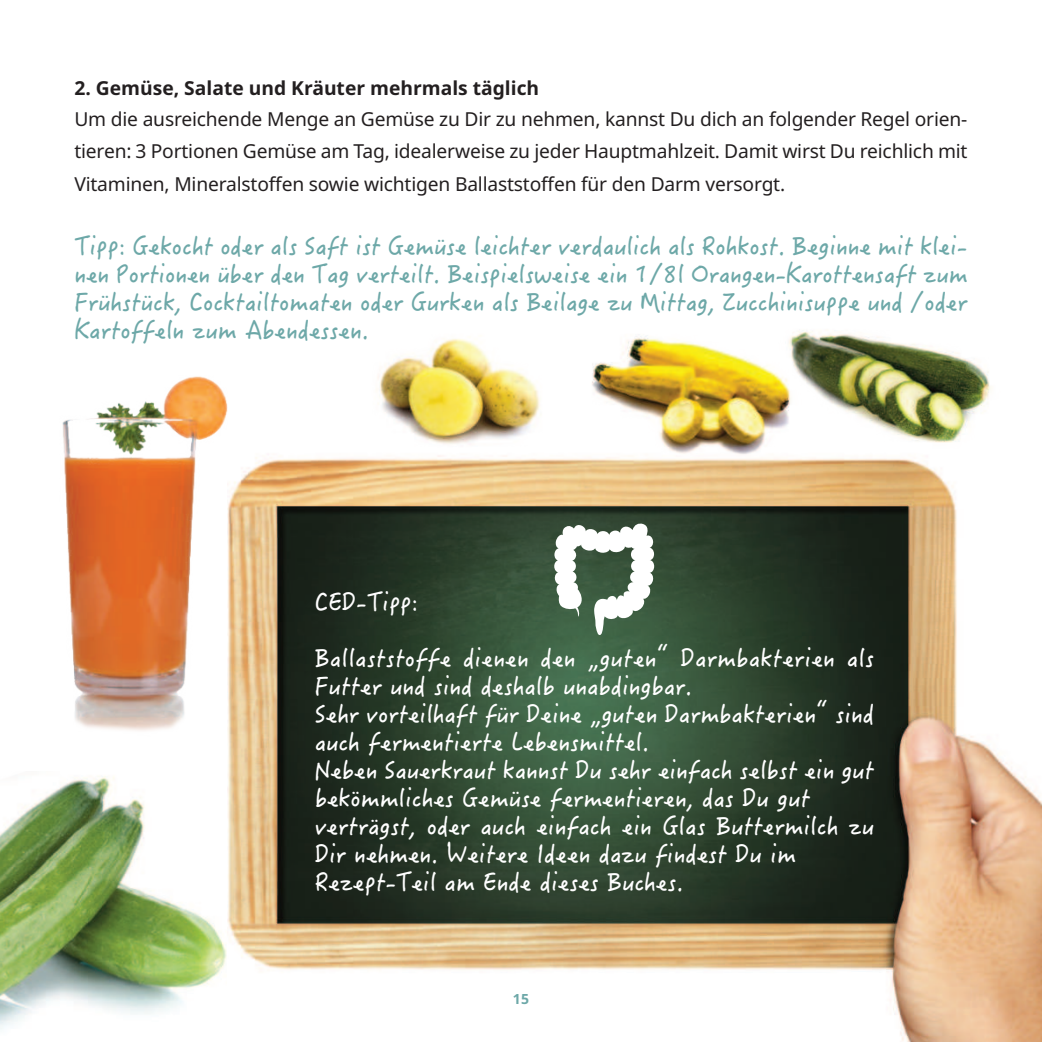
<style>
.page{position:relative;width:1042px;height:1042px;background:#fff}
.page>*{position:absolute;margin:0;border:0;box-sizing:border-box;transform-origin:0 0}
.t1{font:24.5px/28px "Hanzi Pen SC W5";color:#fff}
.t2{font:24.5px/28px "Hanzi Pen SC W5";color:#6da8a8;text-align:justify}
.t3{font:19.25px/31.5px "Noto Sans";letter-spacing:-.01em;color:#231f20}
.t4{font:700 19.25px "Noto Sans";color:#231f20}
.t5{font:700 14px "Noto Sans";color:#6da8a8}
</style>
<div class="page">
<img style="left:0;top:776px;width:228px;height:254px">
<img style="left:228px;top:457px;width:814px;height:585px">
<svg style="left:540px;top:521px;width:122px;height:123px"></svg>
<img style="left:62px;top:376px;width:171px;height:362px">
<img style="left:359px;top:339px;width:201px;height:121px">
<img style="left:579px;top:336px;width:222px;height:124px">
<img style="left:779px;top:331px;width:212px;height:124px">
<p class="t4" style="left:74px;top:77px;width:466px">2. Gemüse, Salate und Kräuter mehrmals täglich</p>
<p class="t3" style="left:74px;top:104px;width:894px">Um die ausreichende Menge an Gemüse zu Dir zu nehmen, kannst Du dich an folgender Regel orien&shy;tieren: 3 Portionen Gemüse am Tag, idealerweise zu jeder Hauptmahlzeit. Damit wirst Du reichlich mit</p>
<p class="t3" style="left:74px;top:169px;width:712px">Vitaminen, Mineralstoffen sowie wichtigen Ballaststoffen für den Darm versorgt.</p>
<p class="t2" style="left:74px;top:231px;width:894px">Tipp: Gekocht oder als Saft ist Gemüse leichter verdaulich als Rohkost. Beginne mit klei&shy;nen Portionen über den Tag verteilt. Beispielsweise ein 1/8l Orangen-Karottensaft zum Frühstück, Cocktailtomaten oder Gurken als Beilage zu Mittag, Zucchinisuppe und /oder Kartoffeln zum Abendessen.</p>
<p class="t1" style="left:315px;top:587px;width:105px">CED-Tipp:</p>
<p class="t1" style="left:315px;top:643px;width:561px">Ballaststoffe dienen den „guten“ Darmbakterien als Futter und sind deshalb unabdingbar.<br>Sehr vorteilhaft für Deine „guten Darmbakterien“ sind auch fermentierte Lebensmittel.<br>Neben Sauerkraut kannst Du sehr einfach selbst ein gut bekömmliches Gemüse fermentieren, das Du gut verträgst, oder auch einfach ein Glas Buttermilch zu Dir nehmen. Weitere Ideen dazu findest Du im Rezept-Teil am Ende dieses Buches.</p>
<p class="t5" style="left:513px;top:990px;width:18px">15</p>
</div>
